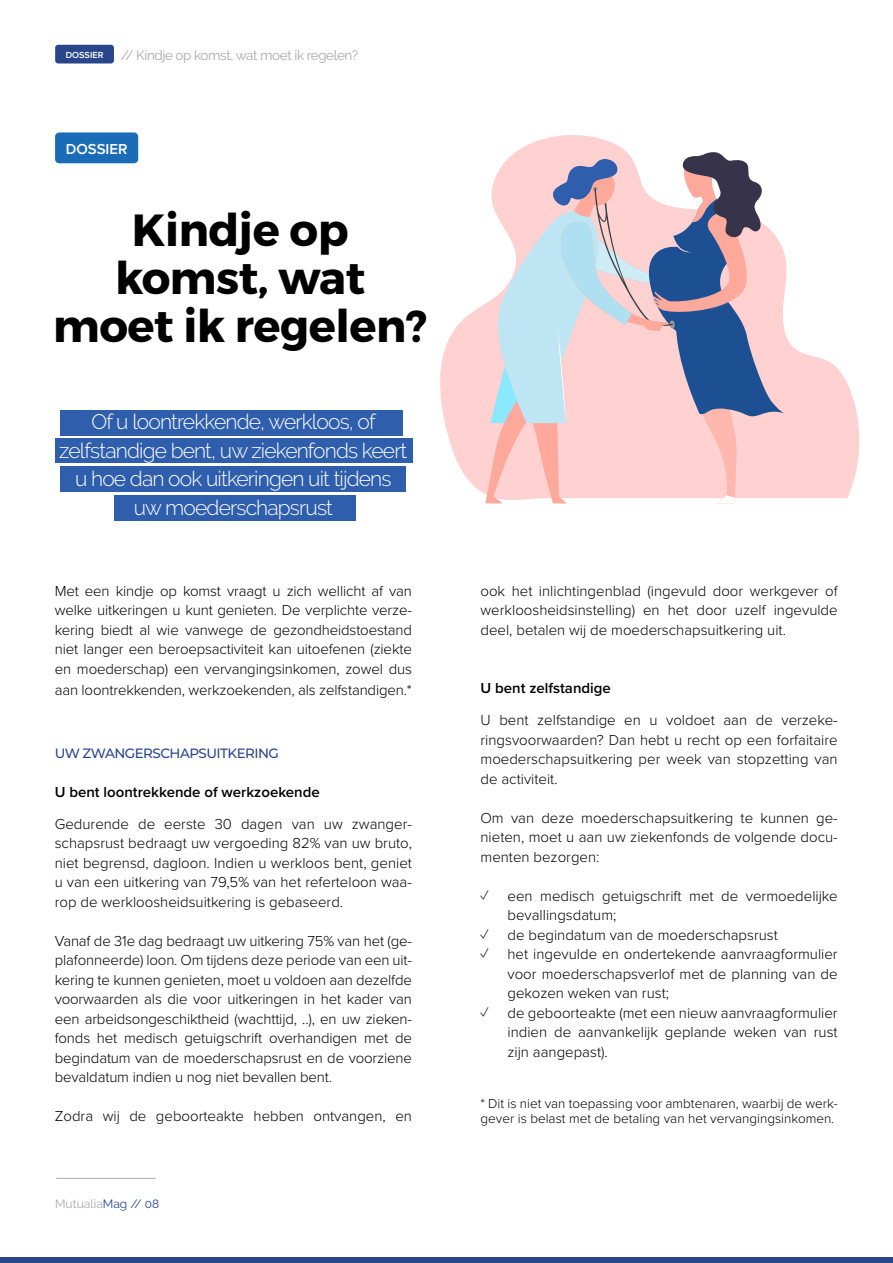
<style>
.page{position:relative;width:893px;height:1263px;background:#fff}
.page>*{position:absolute;margin:0;border:0;box-sizing:border-box;transform-origin:0 0}
.t1{font:700 45px/48px "Montserrat";letter-spacing:-.01em;color:#000001;text-align:center}
.t2{font:300 21px/28.5px "Raleway";letter-spacing:-.04em;color:#fff;text-align:center}
.t3{font:300 15px/19.5px "Proxima Nova";color:#000001;text-align:justify}
.t4{font:600 15px "Proxima Nova";color:#000001}
.t5{font:600 15px "Proxima Nova";color:#fff}
.t6{font:300 13.5px/15px "Proxima Nova";color:#000001}
.t7{font:13.5px "Raleway";letter-spacing:-.03em;color:#aaa}
.t8{font:500 13.5px "Montserrat";letter-spacing:-.04em;color:#2a468b}
.t9{font:12px "Raleway";color:#aaa}
.t10{font:600 9.15px "Proxima Nova";color:#fff}
.s1{color:#2a468b}
</style>
<div class="page">
<svg style="left:440px;top:135px;width:420px;height:369px"></svg>
<svg style="left:485px;top:152px;width:300px;height:351px;background:#d1bfca"></svg>
<div style="left:115px;top:495px;width:240px;height:25px;background:#2f5fac"></div>
<div style="left:60px;top:467px;width:346px;height:24px;background:#2f5fac"></div>
<div style="left:55px;top:438px;width:357px;height:25px;background:#2f5fac"></div>
<div style="left:60px;top:410px;width:342px;height:25px;background:#2f5fac"></div>
<div style="left:55px;top:45px;width:59px;height:18px;background:#2a468b;border-radius:3px"></div>
<div style="left:0;top:1257px;width:893px;height:6px;background:#2a468b"></div>
<hr style="left:56px;top:1178px;width:100px;height:1px;background:#aaa">
<div style="left:55px;top:132px;width:83px;height:31px;background:#1a6cb6;border-radius:4px"></div>
<p class="t10" style="left:66px;top:48px;width:39px">DOSSIER</p>
<p class="t7" style="left:121px;top:48px;width:239px">// Kindje op komst, wat moet ik regelen?</p>
<p class="t5" style="left:66px;top:138px;width:63px">DOSSIER</p>
<p class="t1" style="left:53px;top:206px;width:376px">Kindje op komst, wat moet ik regelen?</p>
<p class="t2" style="left:91px;top:407px;width:286px">Of u loontrekkende, werkloos, of</p>
<p class="t2" style="left:59px;top:436px;width:350px">zelfstandige bent, uw ziekenfonds keert u hoe dan ook uitkeringen uit tijdens</p>
<p class="t2" style="left:134px;top:493px;width:201px">uw moederschapsrust</p>
<p class="t3" style="left:55px;top:580px;width:359px">Met een kindje op komst vraagt u zich wellicht af van welke uitkeringen u kunt genieten. De verplichte verze&shy;kering biedt al wie vanwege de gezondheidstoestand niet langer een beroepsactiviteit kan uitoefenen (ziekte en moederschap) een vervangingsinkomen, zowel dus</p>
<p class="t3" style="left:55px;top:679px;width:359px">aan loontrekkenden, werkzoekenden, als zelfstandigen.*</p>
<p class="t8" style="left:55px;top:743px;width:226px">UW ZWANGERSCHAPSUITKERING</p>
<p class="t4" style="left:55px;top:780px;width:267px">U bent loontrekkende of werkzoekende</p>
<p class="t3" style="left:55px;top:813px;width:359px">Gedurende de eerste 30 dagen van uw zwanger&shy;schapsrust bedraagt uw vergoeding 82% van uw bruto, niet begrensd, dagloon. Indien u werkloos bent, geniet u van een uitkering van 79,5% van het referteloon waa&shy;rop de werkloosheidsuitkering is gebaseerd.</p>
<p class="t3" style="left:55px;top:930px;width:359px">Vanaf de 31e dag bedraagt uw uitkering 75% van het (ge&shy;plafonneerde) loon. Om tijdens deze periode van een uit&shy;kering te kunnen genieten, moet u voldoen aan dezelfde voorwaarden als die voor uitkeringen in het kader van een arbeidsongeschiktheid (wachttijd, ..), en uw zieken&shy;fonds het medisch getuigschrift overhandigen met de begindatum van de moederschapsrust en de voorziene bevaldatum indien u nog niet bevallen bent.</p>
<p class="t3" style="left:55px;top:1106px;width:359px">Zodra wij de geboorteakte hebben ontvangen, en</p>
<p class="t9" style="left:55px;top:1197px;width:106px">Mutualia<span class="s1">Mag // 08</span></p>
<p class="t3" style="left:480px;top:580px;width:359px">ook het inlichtingenblad (ingevuld door werkgever of werkloosheidsinstelling) en het door uzelf ingevulde deel, betalen wij de moederschapsuitkering uit.</p>
<p class="t4" style="left:480px;top:677px;width:132px">U bent zelfstandige</p>
<p class="t3" style="left:480px;top:710px;width:359px">U bent zelfstandige en u voldoet aan de verzeke&shy;ringsvoorwaarden? Dan hebt u recht op een forfaitaire moederschapsuitkering per week van stopzetting van de activiteit.</p>
<p class="t3" style="left:480px;top:807px;width:359px">Om van deze moederschapsuitkering te kunnen ge&shy;nieten, moet u aan uw ziekenfonds de volgende docu&shy;menten bezorgen:</p>
<p class="t3" style="left:507px;top:885px;width:332px;text-indent:-27px">✓ een medisch getuigschrift met de vermoedelijke bevallingsdatum;</p>
<p class="t3" style="left:480px;top:924px;width:299px">✓ de begindatum van de moederschapsrust</p>
<p class="t3" style="left:507px;top:944px;width:332px;text-indent:-27px">✓ het ingevulde en ondertekende aanvraagformulier voor moederschapsverlof met de planning van de gekozen weken van rust;</p>
<p class="t3" style="left:507px;top:1002px;width:332px;text-indent:-27px">✓ de geboorteakte (met een nieuw aanvraagformulier indien de aanvankelijk geplande weken van rust zijn aangepast).</p>
<p class="t6" style="left:480px;top:1095px;width:359px">* Dit is niet van toepassing voor ambtenaren, waarbij de werk&shy;gever is belast met de betaling van het vervangingsinkomen.</p>
</div>
